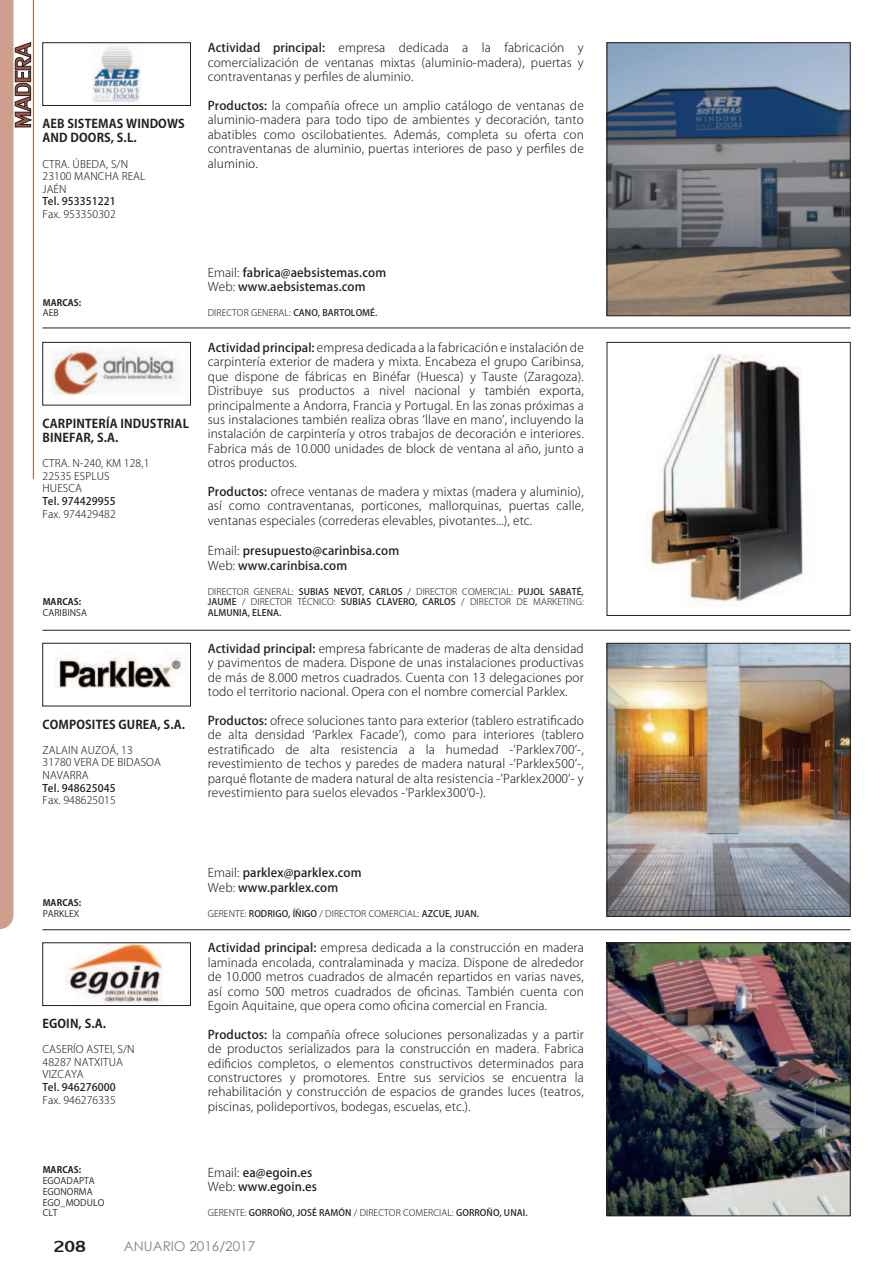
<style>
.page{position:relative;width:893px;height:1263px;background:#fff}
.page>*{position:absolute;margin:0;border:0;box-sizing:border-box;transform-origin:0 0}
.t1{font:24px "Lily UPC";color:#231f20}
.t2{font:13.5px "Century Gothic";color:#7b8387}
.t3{font:300 12px/14.4px "Koz Go Pro";letter-spacing:.01em;color:#231f20;text-align:justify}
.t4{font:500 12px/14.4px "Koz Go Pro";letter-spacing:.01em;color:#231f20}
.t5{font:700 12px/14.4px "Koz Go Pro";letter-spacing:.01em;color:#231f20}
.t6{font:300 10.5px/12.6px "Koz Go Pro";letter-spacing:.01em;color:#231f20}
.t7{font:500 10.5px "Koz Go Pro";letter-spacing:.01em;color:#231f20}
.t8{font:300 9px/10.5px "Koz Go Pro";letter-spacing:.01em;color:#231f20;text-align:justify}
.t9{font:500 9px "Koz Go Pro";letter-spacing:.01em;color:#231f20}
.t10{font:9px/10.8px "Koz Go Pro";letter-spacing:.01em;color:#231f20}
.t11{font:700 9px "Koz Go Pro";letter-spacing:.01em;color:#231f20}
.s1{font-weight:500}
.s2{font-weight:300}
</style>
<div class="page">
<hr style="left:43px;top:328px;width:807px;height:1px;background:#231f20">
<hr style="left:43px;top:630px;width:807px;height:1px;background:#231f20">
<hr style="left:43px;top:929px;width:807px;height:1px;background:#231f20">
<img style="left:609px;top:45px;width:239px;height:269px">
<div style="left:607px;top:43px;width:243px;height:273px;border:1px solid #231f20"></div>
<img style="left:92px;top:46px;width:49px;height:58px">
<div style="left:43px;top:43px;width:148px;height:63px;border:1px solid #231f20"></div>
<img style="left:645px;top:354px;width:158px;height:253px">
<div style="left:607px;top:342px;width:243px;height:274px;border:1px solid #231f20"></div>
<img style="left:51px;top:347px;width:126px;height:48px">
<div style="left:43px;top:342px;width:148px;height:63px;border:1px solid #231f20"></div>
<img style="left:609px;top:645px;width:239px;height:269px">
<div style="left:607px;top:643px;width:243px;height:273px;border:1px solid #231f20"></div>
<img style="left:54px;top:652px;width:128px;height:37px">
<div style="left:43px;top:643px;width:148px;height:63px;border:1px solid #231f20"></div>
<img style="left:609px;top:944px;width:239px;height:270px">
<div style="left:607px;top:942px;width:243px;height:274px;border:1px solid #231f20"></div>
<img style="left:66px;top:944px;width:97px;height:60px">
<div style="left:43px;top:942px;width:148px;height:64px;border:1px solid #231f20"></div>
<svg style="left:0;top:0;width:31px;height:929px"></svg>
<hr style="left:33px;top:0;width:1px;height:479px;background:#a25641">
<p class="t5" style="left:43px;top:117px;width:144px">AEB SISTEMAS WINDOWS<br>AND DOORS, S.L.</p>
<p class="t6" style="left:43px;top:157px;width:105px">CTRA. ÚBEDA, S/N<br>23100 MANCHA REAL<br>JAÉN</p>
<p class="t7" style="left:43px;top:195px;width:75px">Tel. 953351221</p>
<p class="t6" style="left:43px;top:208px;width:75px">Fax. 953350302</p>
<p class="t3" style="left:208px;top:41px;width:378px"><span class="s1">Actividad principal:</span> empresa dedicada a la fabricación y comercialización de ventanas mixtas (aluminio-madera), puertas y contraventanas y per昀椀les de aluminio.</p>
<p class="t3" style="left:208px;top:98px;width:378px"><span class="s1">Productos:</span> la compañía ofrece un amplio catálogo de ventanas de aluminio-madera para todo tipo de ambientes y decoración, tanto abatibles como oscilobatientes. Además, completa su oferta con contraventanas de aluminio, puertas interiores de paso y per昀椀les de aluminio.</p>
<p class="t11" style="left:43px;top:296px;width:40px">MARCAS:</p>
<p class="t10" style="left:43px;top:308px;width:18px">AEB</p>
<p class="t5" style="left:43px;top:417px;width:148px">CARPINTERÍA INDUSTRIAL<br>BINEFAR, S.A.</p>
<p class="t6" style="left:43px;top:457px;width:108px">CTRA. N-240, KM 128,1<br>22535 ESPLUS<br>HUESCA</p>
<p class="t7" style="left:43px;top:494px;width:75px">Tel. 974429955</p>
<p class="t6" style="left:43px;top:507px;width:75px">Fax. 974429482</p>
<p class="t11" style="left:43px;top:596px;width:40px">MARCAS:</p>
<p class="t10" style="left:43px;top:607px;width:46px">CARIBINSA</p>
<p class="t5" style="left:43px;top:718px;width:144px">COMPOSITES GUREA, S.A.</p>
<p class="t6" style="left:43px;top:744px;width:120px">ZALAIN AUZOÁ, 13<br>31780 VERA DE BIDASOA<br>NAVARRA</p>
<p class="t7" style="left:43px;top:781px;width:75px">Tel. 948625045</p>
<p class="t6" style="left:43px;top:794px;width:75px">Fax. 948625015</p>
<p class="t4" style="left:208px;top:266px;width:180px"><span class="s2">Email:</span> fabrica@aebsistemas.com<br><span class="s2">Web:</span> www.aebsistemas.com</p>
<p class="t8" style="left:208px;top:307px;width:171px">DIRECTOR GENERAL: <span class="s1">CANO, BARTOLOMÉ.</span></p>
<p class="t3" style="left:208px;top:340px;width:378px"><span class="s1">Actividad principal:</span> empresa dedicada a la fabricación e instalación de carpintería exterior de madera y mixta. Encabeza el grupo Caribinsa, que dispone de fábricas en Binéfar (Huesca) y Tauste (Zaragoza).<br>Distribuye sus productos a nivel nacional y también exporta, principalmente a Andorra, Francia y Portugal. En las zonas próximas a sus instalaciones también realiza obras ‘llave en mano’, incluyendo la instalación de carpintería y otros trabajos de decoración e interiores.<br>Fabrica más de 10.000 unidades de block de ventana al año, junto a otros productos.</p>
<p class="t3" style="left:208px;top:484px;width:378px"><span class="s1">Productos:</span> ofrece ventanas de madera y mixtas (madera y aluminio), así como contraventanas, porticones, mallorquinas, puertas calle, ventanas especiales (correderas elevables, pivotantes...), etc.</p>
<p class="t4" style="left:208px;top:544px;width:193px"><span class="s2">Email:</span> presupuesto@carinbisa.com<br><span class="s2">Web:</span> www.carinbisa.com</p>
<p class="t8" style="left:208px;top:586px;width:378px">DIRECTOR GENERAL: <span class="s1">SUBIAS NEVOT, CARLOS</span> / DIRECTOR COMERCIAL: <span class="s1">PUJOL SABATÉ, JAUME</span> / DIRECTOR TÉCNICO: <span class="s1">SUBIAS CLAVERO, CARLOS</span> / DIRECTOR DE MARKETING:<br><span class="s1">ALMUNIA, ELENA.</span></p>
<p class="t3" style="left:208px;top:641px;width:378px"><span class="s1">Actividad principal:</span> empresa fabricante de maderas de alta densidad y pavimentos de madera. Dispone de unas instalaciones productivas de más de 8.000 metros cuadrados. Cuenta con 13 delegaciones por todo el territorio nacional. Opera con el nombre comercial Parklex.</p>
<p class="t3" style="left:208px;top:713px;width:378px"><span class="s1">Productos:</span> ofrece soluciones tanto para exterior (tablero estrati昀椀cado de alta densidad ‘Parklex Facade’), como para interiores (tablero estrati昀椀cado de alta resistencia a la humedad -’Parklex700’-, revestimiento de techos y paredes de madera natural -’Parklex500’-, parqué 昀氀otante de madera natural de alta resistencia -’Parklex2000’- y revestimiento para suelos elevados -’Parklex300’0-).</p>
<p class="t11" style="left:43px;top:897px;width:40px">MARCAS:</p>
<p class="t10" style="left:43px;top:908px;width:38px">PARKLEX</p>
<p class="t5" style="left:43px;top:1017px;width:65px">EGOIN, S.A.</p>
<p class="t6" style="left:43px;top:1043px;width:94px">CASERÍO ASTEI, S/N<br>48287 NATXITUA<br>VIZCAYA</p>
<p class="t7" style="left:43px;top:1080px;width:75px">Tel. 946276000</p>
<p class="t6" style="left:43px;top:1093px;width:75px">Fax. 946276335</p>
<p class="t11" style="left:43px;top:1164px;width:40px">MARCAS:</p>
<p class="t10" style="left:43px;top:1175px;width:63px">EGOADAPTA<br>EGONORMA<br>EGO_MODULO<br>CLT</p>
<p class="t4" style="left:208px;top:866px;width:155px"><span class="s2">Email:</span> parklex@parklex.com<br><span class="s2">Web:</span> www.parklex.com</p>
<p class="t8" style="left:208px;top:908px;width:273px">GERENTE: <span class="s1">RODRIGO, ÍÑIGO</span> / DIRECTOR COMERCIAL: <span class="s1">AZCUE, JUAN.</span></p>
<p class="t3" style="left:208px;top:941px;width:378px"><span class="s1">Actividad principal:</span> empresa dedicada a la construcción en madera laminada encolada, contralaminada y maciza. Dispone de alrededor de 10.000 metros cuadrados de almacén repartidos en varias naves, así como 500 metros cuadrados de o昀椀cinas. También cuenta con Egoin Aquitaine, que opera como o昀椀cina comercial en Francia.</p>
<p class="t3" style="left:208px;top:1027px;width:378px"><span class="s1">Productos:</span> la compañía ofrece soluciones personalizadas y a partir de productos serializados para la construcción en madera. Fabrica edi昀椀cios completos, o elementos constructivos determinados para constructores y promotores. Entre sus servicios se encuentra la rehabilitación y construcción de espacios de grandes luces (teatros, piscinas, polideportivos, bodegas, escuelas, etc.).</p>
<p class="t4" style="left:208px;top:1166px;width:111px"><span class="s2">Email:</span> ea@egoin.es<br><span class="s2">Web:</span> www.egoin.es</p>
<p class="t9" style="left:208px;top:1207px;width:321px"><span class="s2">GERENTE:</span> GORROÑO, JOSÉ RAMÓN <span class="s2">/ DIRECTOR COMERCIAL:</span> GORROÑO, UNAI.</p>
<h1 class="t1" style="left:54px;top:1229px;width:34px">208</h1>
<p class="t2" style="left:124px;top:1241px;width:133px">ANUARIO 2016/2017</p>
</div>
